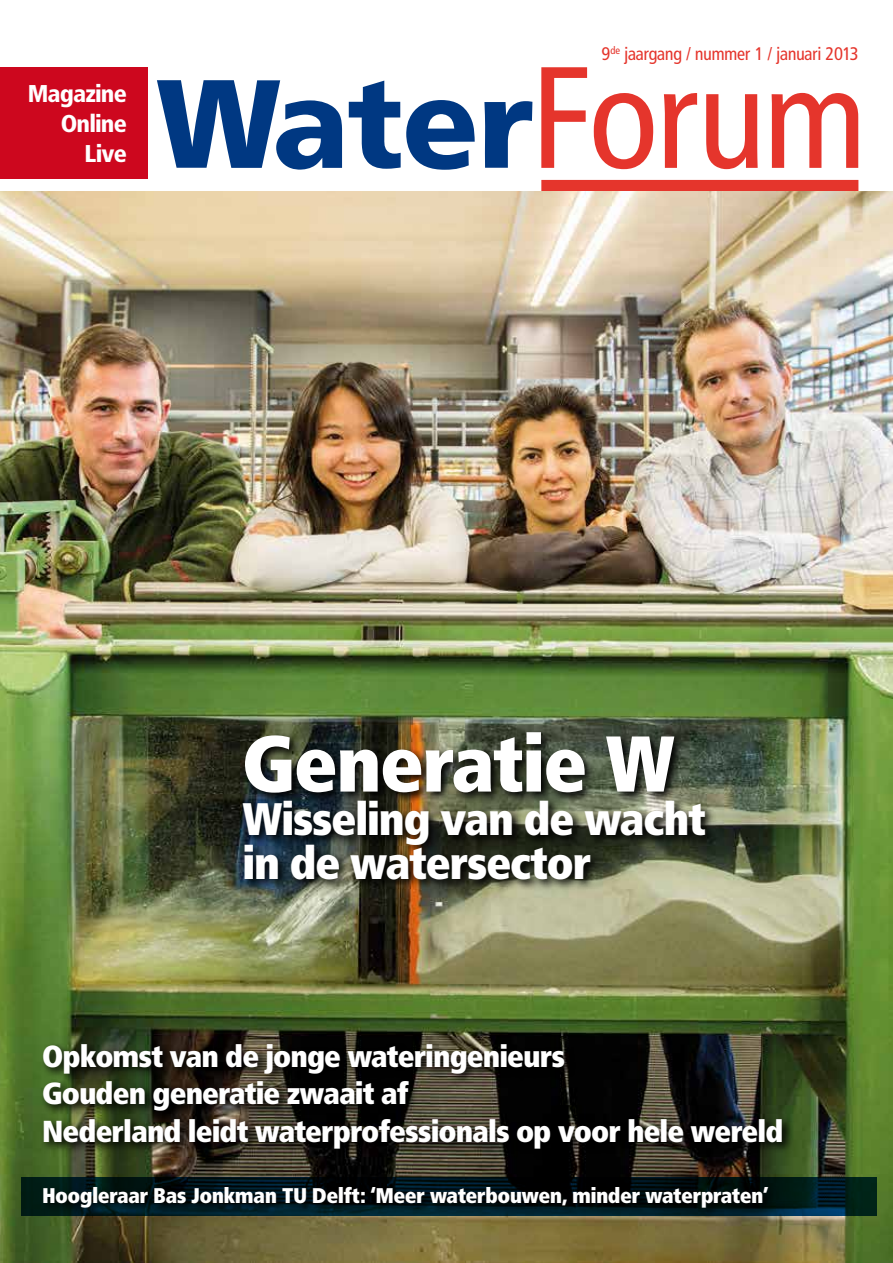
<style>
.page{position:relative;width:893px;height:1263px;background:#fff}
.page>*{position:absolute;margin:0;border:0;box-sizing:border-box;transform-origin:0 0}
.t1{font:800 78px "Frutiger Condensed BQ";color:#fff}
.t2{font:800 45px/43.5px "Frutiger Condensed BQ";letter-spacing:-.01em;color:#fff}
.t3{font:800 30px/37.5px "Frutiger Condensed BQ";letter-spacing:-.01em;color:#fff}
.t4{font:900 24px/30px "Frutiger Condensed BQ";letter-spacing:-.01em;color:#fff;text-align:right}
.t5{font:800 21px "Frutiger Condensed BQ";color:#fff}
.t6{font:18px "Frutiger Condensed BQ";color:#e5352c}
</style>
<div class="page">
<svg style="left:541px;top:67px;width:317px;height:102px"></svg>
<svg style="left:157px;top:80px;width:375px;height:90px"></svg>
<div style="left:541px;top:180px;width:317px;height:12px;background:#e5352c"></div>
<div style="left:0;top:67px;width:147px;height:112px;background:#cd071e"></div>
<img style="left:0;top:191px;width:892px;height:1072px">
<img style="left:239px;top:728px;width:478px;height:163px">
<svg style="left:21px;top:1177px;width:856px;height:39px;background:#002124"></svg>
<svg style="left:40px;top:1040px;width:754px;height:180px;background:#1d2118"></svg>
<p class="t4" style="left:28px;top:78px;width:100px">Magazine<br>Online<br>Live</p>
<p class="t6" style="left:602px;top:42px;width:259px">9<sup>de</sup> jaargang / nummer 1 / januari 2013</p>
<h1 class="t1" style="left:243px;top:715px;width:433px">Generatie W</h1>
<h2 class="t2" style="left:243px;top:797px;width:464px">Wisseling van de wacht in de watersector</h2>
<p class="t3" style="left:43px;top:1037px;width:742px">Opkomst van de jonge wateringenieurs<br>Gouden generatie zwaait af<br>Nederland leidt waterprofessionals op voor hele wereld</p>
<p class="t5" style="left:43px;top:1182px;width:727px">Hoogleraar Bas Jonkman TU Delft: ‘Meer waterbouwen, minder waterpraten’</p>
</div>
